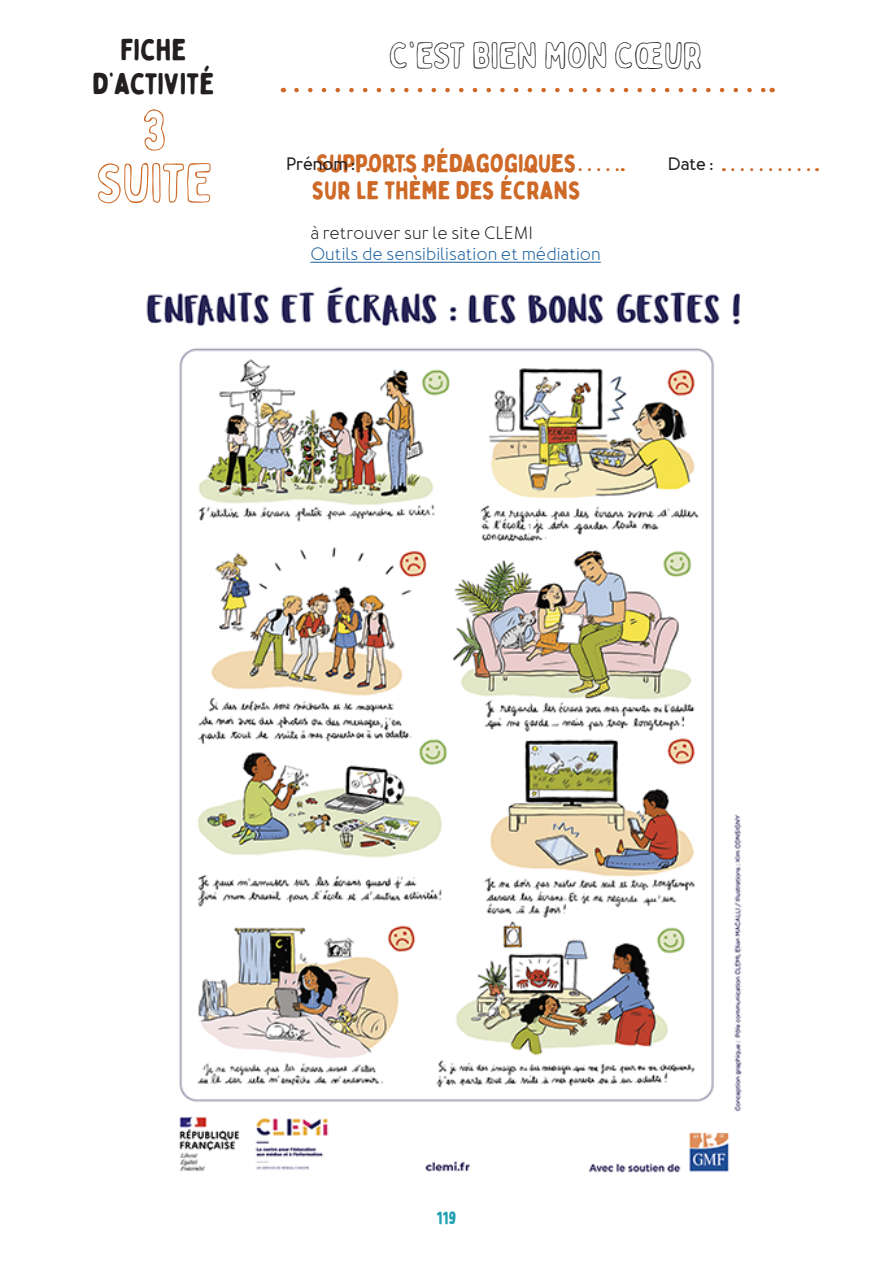
<style>
.page{position:relative;width:893px;height:1263px;background:#fff}
.page>*{position:absolute;margin:0;border:0;box-sizing:border-box;transform-origin:0 0}
.t1{font:54px "Bobby Jones Soft Outline";color:#ce6927}
.t2{font:36px "Bobby Jones Soft Outline";color:#231f20}
.t3{font:30px "Bobby Jones Soft";color:#231f20}
.t4{font:25.5px "Bobby Jones Soft";color:#ce6927}
.t5{font:18px "Merlo Round";color:#175d9e}
.t6{font:18px "Merlo Round";color:#231f20}
.t7{font:700 18px "Merlo Round";color:#231f20}
.t8{font:18px "Bobby Jones Soft";color:#1f9fb0}
</style>
<div class="page">
<svg style="left:296px;top:88px;width:469px;height:4px"></svg>
<img style="left:146px;top:286px;width:596px;height:887px">
<hr style="left:310px;top:262px;width:291px;height:1px;background:#175d9e">
<svg style="left:377px;top:168px;width:246px;height:3px"></svg>
<svg style="left:733px;top:168px;width:85px;height:3px"></svg>
<p class="t3" style="left:121px;top:31px;width:68px">FICHE</p>
<p class="t3" style="left:93px;top:65px;width:123px">D’ACTIVITÉ</p>
<p class="t1" style="left:142px;top:94px;width:26px">3</p>
<p class="t1" style="left:96px;top:146px;width:118px">SUITE</p>
<p class="t2" style="left:389px;top:31px;width:315px">C’EST BIEN MON CŒUR</p>
<p class="t4" style="left:316px;top:147px;width:262px">SUPPORTS PÉDAGOGIQUES</p>
<p class="t4" style="left:312px;top:174px;width:271px">SUR LE THÈME DES ÉCRANS</p>
<p class="t7" style="left:286px;top:153px;width:70px">Prénom :</p>
<p class="t7" style="left:668px;top:153px;width:47px">Date :</p>
<p class="t6" style="left:310px;top:222px;width:224px">à retrouver sur le site CLEMI</p>
<p class="t5" style="left:310px;top:244px;width:292px">Outils de sensibilisation et médiation</p>
<p class="t8" style="left:436px;top:1207px;width:22px">119</p>
</div>
